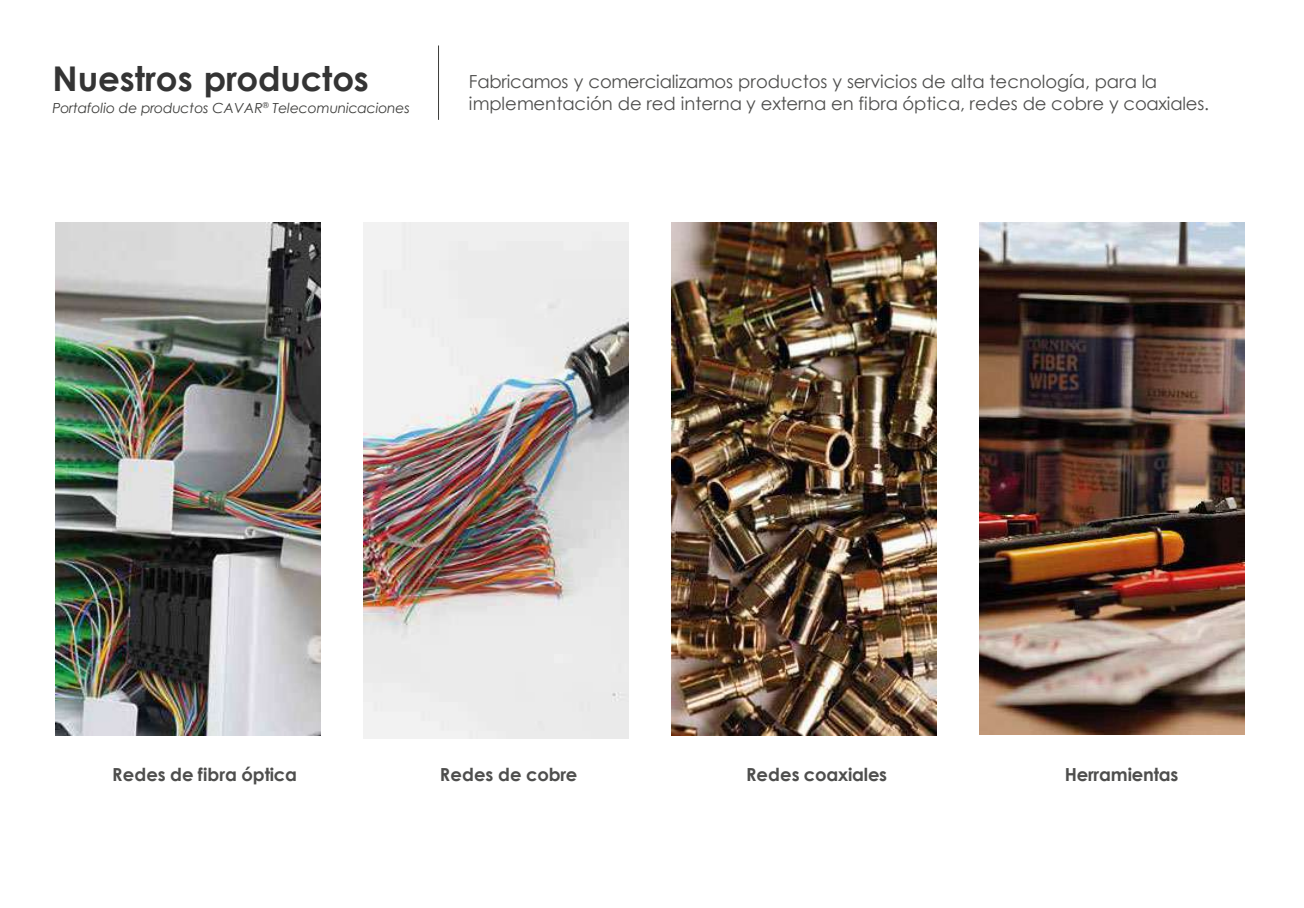
<style>
.page{position:relative;width:1304px;height:908px;background:#fff}
.page>*{position:absolute;margin:0;border:0;box-sizing:border-box;transform-origin:0 0}
.t1{font:700 34px "Century Gothic";letter-spacing:-.005em;color:#343434}
.t2{font:18px/21.6px "Century Gothic";letter-spacing:-.005em;color:#4e4e4d}
.t3{font:700 18px "Century Gothic";letter-spacing:-.005em;color:#4e4e4d}
.t4{font:italic 14px "Century Gothic";letter-spacing:-.01em;color:#3d3d3b}
</style>
<div class="page">
<img style="left:979px;top:223px;width:265px;height:511px">
<img style="left:671px;top:223px;width:266px;height:512px">
<img style="left:364px;top:223px;width:265px;height:516px">
<img style="left:55px;top:223px;width:266px;height:512px">
<hr style="left:438px;top:45px;width:1px;height:75px;background:#3d3d3b">
<h1 class="t1" style="left:52px;top:53px;width:318px">Nuestros productos</h1>
<p class="t4" style="left:52px;top:98px;width:359px">Portafolio de productos CAVAR<sup>®</sup> Telecomunicaciones</p>
<p class="t2" style="left:469px;top:71px;width:742px">Fabricamos y comercializamos productos y servicios de alta tecnología, para la implementación de red interna y externa en fibra óptica, redes de cobre y coaxiales.</p>
<p class="t3" style="left:112px;top:761px;width:186px">Redes de fibra óptica</p>
<p class="t3" style="left:440px;top:761px;width:139px">Redes de cobre</p>
<p class="t3" style="left:746px;top:761px;width:143px">Redes coaxiales</p>
<p class="t3" style="left:1065px;top:761px;width:115px">Herramientas</p>
</div>
